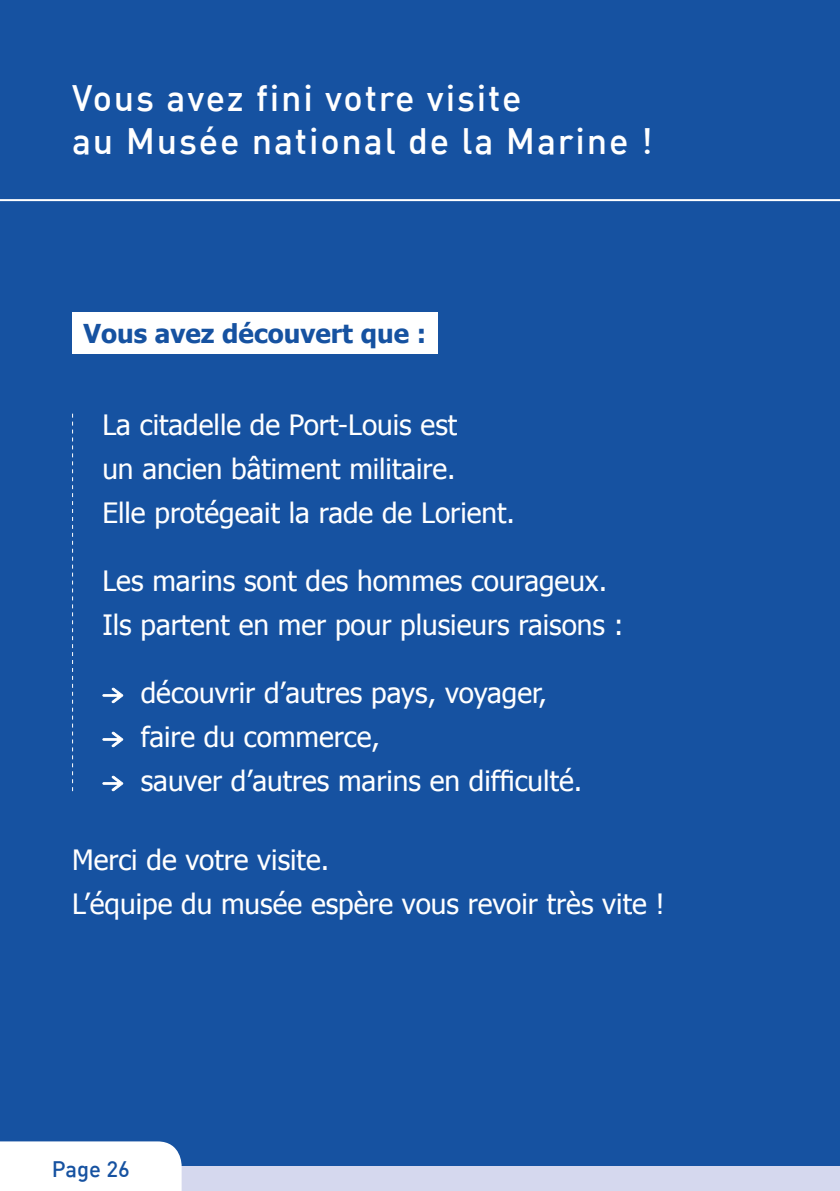
<style>
.page{position:relative;width:840px;height:1191px;background:#fff}
.page>*{position:absolute;margin:0;border:0;box-sizing:border-box;transform-origin:0 0}
.t1{font:36px/43.2px "DIN Medium Alternate";letter-spacing:.05em;color:#fff}
.t2{font:28px/44px "Tahoma";color:#fff}
.t3{font:700 26px "Tahoma";color:#1652a1}
.t4{font:500 22px "DIN";color:#1652a1}
</style>
<div class="page">
<div style="left:0;top:0;width:839px;height:1191px;background:#1652a1"></div>
<hr style="left:0;top:199px;width:839px;height:2px;background:#fff">
<div style="left:72px;top:313px;width:365px;height:41px;background:#fff"></div>
<svg style="left:102px;top:687px;width:22px;height:17px"></svg>
<svg style="left:102px;top:731px;width:22px;height:17px"></svg>
<svg style="left:102px;top:775px;width:22px;height:17px"></svg>
<svg style="left:72px;top:414px;width:1px;height:377px"></svg>
<div style="left:91px;top:1166px;width:748px;height:25px;background:#d5d8ee"></div>
<div style="left:0;top:1141px;width:181px;height:50px;background:#fff"></div>
<p class="t1" style="left:72px;top:75px;width:582px">Vous avez fini votre visite<br>au M usée national de la Marine !</p>
<p class="t3" style="left:83px;top:315px;width:344px">Vous avez découvert que :</p>
<p class="t2" style="left:102px;top:401px;width:414px">La citadelle de Port-Louis est<br>un ancien bâtiment militaire.<br>Elle protégeait la rade de Lorient.</p>
<p class="t2" style="left:102px;top:557px;width:522px">Les marins sont des hommes courageux.<br>Ils partent en mer pour plusieurs raisons :</p>
<p class="t2" style="left:141px;top:669px;width:443px">découvrir d’autres pays, voyager, faire du commerce,<br>sauver d’autres marins en difficulté.</p>
<p class="t2" style="left:72px;top:837px;width:594px">Merci de votre visite.<br>L’équipe du musée espère vous revoir très vite !</p>
<p class="t4" style="left:52px;top:1155px;width:79px">Page 26</p>
</div>
